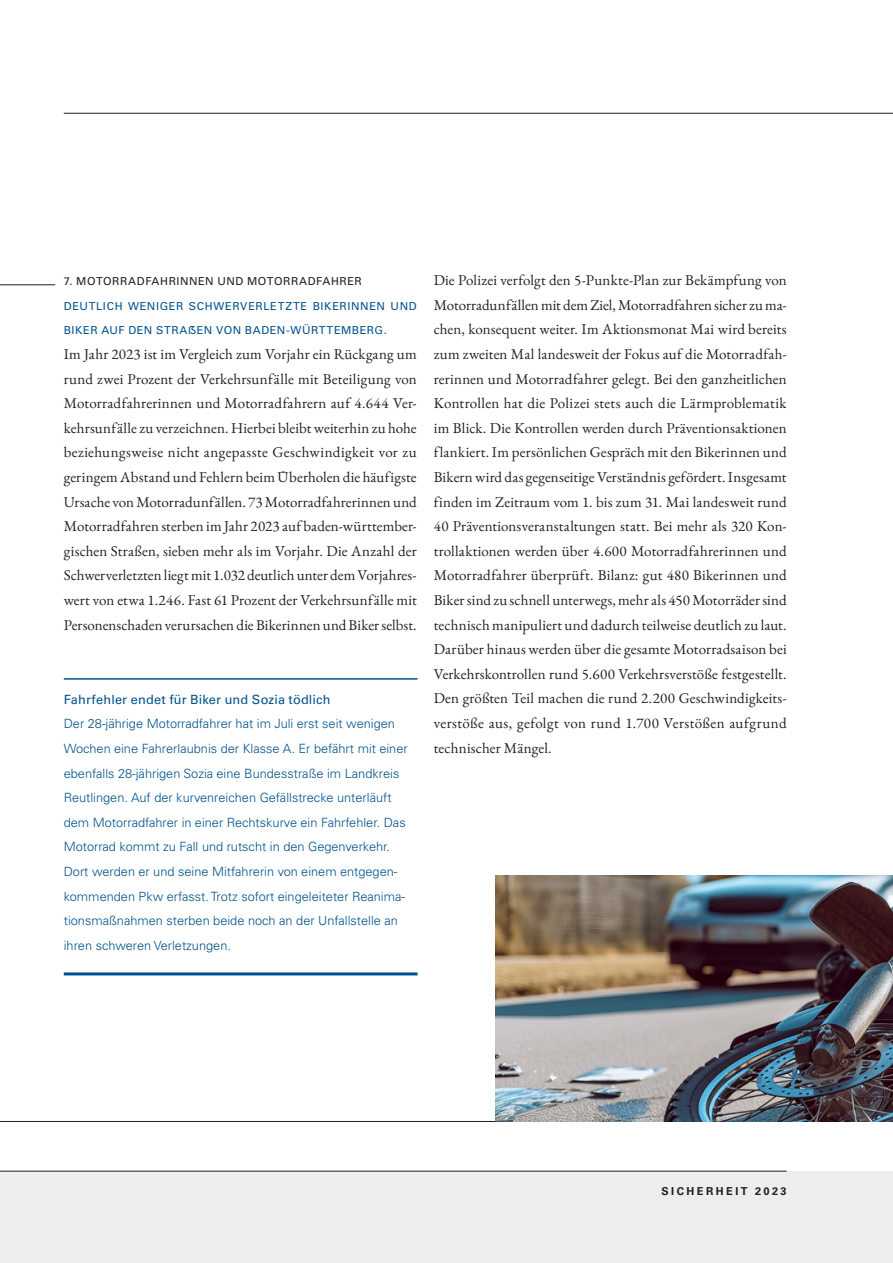
<style>
.page{position:relative;width:893px;height:1263px;background:#fff}
.page>*{position:absolute;margin:0;border:0;box-sizing:border-box;transform-origin:0 0}
.t1{font:15px/24.6px "EB Garamond";letter-spacing:.01em;color:#231f20;text-align:justify}
.t2{font:300 12.75px/24.6px "Univers LT Pro 45";color:#00528c}
.t3{font:12.75px "Univers LT Pro 55 Roman";letter-spacing:.015em;color:#00528c}
.t4{font:10.95px "Univers LT Pro 55 Roman";letter-spacing:.055em;color:#00528c}
.t5{font:10.95px "Univers LT Pro 55 Roman";letter-spacing:.05em;color:#231f20}
.t6{font:700 10.95px "Univers LT Pro 65";letter-spacing:.225em;color:#231f20}
</style>
<div class="page">
<div style="left:0;top:1171px;width:893px;height:92px;background:#ecedee"></div>
<hr style="left:0;top:1171px;width:787px;height:1px;background:#231f20">
<hr style="left:64px;top:113px;width:829px;height:1px;background:#231f20">
<hr style="left:0;top:1121px;width:495px;height:1px;background:#231f20">
<hr style="left:64px;top:678px;width:354px;height:2px;background:#00528c">
<hr style="left:64px;top:972px;width:354px;height:3px;background:#00528c">
<img style="left:495px;top:876px;width:398px;height:246px">
<hr style="left:0;top:285px;width:55px;height:1px;background:#231f20">
<p class="t5" style="left:64px;top:274px;width:300px">7. MOTORRADFAHRINNEN UND MOTORRADFAHRER</p>
<p class="t4" style="left:64px;top:298px;width:354px">DEUTLICH WENIGER SCHWERVERLETZTE BIKERINNEN UND</p>
<p class="t4" style="left:64px;top:323px;width:324px">BIKER AUF DEN STRAẞEN VON BADEN-WÜRTTEMBERG.</p>
<p class="t1" style="left:64px;top:342px;width:354px">Im Jahr 2023 ist im Vergleich zum Vorjahr ein Rückgang um rund zwei Prozent der Verkehrsunfälle mit Beteiligung von Motorradfahrerinnen und Motorradfahrern auf 4.644 Ver&shy;kehrsunfälle zu verzeichnen. Hierbei bleibt weiterhin zu hohe beziehungsweise nicht angepasste Geschwindigkeit vor zu geringem Abstand und Fehlern beim Überholen die häufigste Ursache von Motorradunfällen. 73 Motorradfahrerinnen und Motorradfahren sterben im Jahr 2023 auf baden-württember&shy;gischen Straßen, sieben mehr als im Vorjahr. Die Anzahl der Schwerverletzten liegt mit 1.032 deutlich unter dem Vorjahres&shy;wert von etwa 1.246. Fast 61 Prozent der Verkehrsunfälle mit Personenschaden verursachen die Bikerinnen und Biker selbst.</p>
<p class="t3" style="left:64px;top:690px;width:268px">Fahrfehler endet für Biker und Sozia tödlich</p>
<p class="t2" style="left:64px;top:711px;width:345px">Der 28-jährige Motorradfahrer hat im Juli erst seit wenigen Wochen eine Fahrerlaubnis der Klasse A. Er befährt mit einer ebenfalls 28-jährigen Sozia eine Bundesstraße im Landkreis Reutlingen. Auf der kurvenreichen Gefällstrecke unterläuft dem Motorradfahrer in einer Rechtskurve ein Fahrfehler. Das Motorrad kommt zu Fall und rutscht in den Gegenverkehr.<br>Dort werden er und seine Mitfahrerin von einem entgegen&shy;kommenden Pkw erfasst. Trotz sofort eingeleiteter Reanima&shy;tionsmaßnahmen sterben beide noch an der Unfallstelle an ihren schweren Verletzungen.</p>
<p class="t1" style="left:434px;top:268px;width:354px">Die Polizei verfolgt den 5-Punkte-Plan zur Bekämpfung von Motorradunfällen mit dem Ziel, Motorradfahren sicher zu ma&shy;chen, konsequent weiter. Im Aktionsmonat Mai wird bereits zum zweiten Mal landesweit der Fokus auf die Motorradfah&shy;rerinnen und Motorradfahrer gelegt. Bei den ganzheitlichen Kontrollen hat die Polizei stets auch die Lärmproblematik im Blick. Die Kontrollen werden durch Präventionsaktionen flankiert. Im persönlichen Gespräch mit den Bikerinnen und Bikern wird das gegenseitige Verständnis gefördert. Insgesamt finden im Zeitraum vom 1. bis zum 31. Mai landesweit rund 40 Präventionsveranstaltungen statt. Bei mehr als 320 Kon&shy;trollaktionen werden über 4.600 Motorradfahrerinnen und Motorradfahrer überprüft. Bilanz: gut 480 Bikerinnen und Biker sind zu schnell unterwegs, mehr als 450 Motorräder sind technisch manipuliert und dadurch teilweise deutlich zu laut.<br>Darüber hinaus werden über die gesamte Motorradsaison bei Verkehrskontrollen rund 5.600 Verkehrsverstöße festgestellt.<br>Den größten Teil machen die rund 2.200 Geschwindigkeits&shy;verstöße aus, gefolgt von rund 1.700 Verstößen aufgrund technischer Mängel.</p>
<p class="t6" style="left:661px;top:1183px;width:127px">SICHERHEIT 2023</p>
</div>
